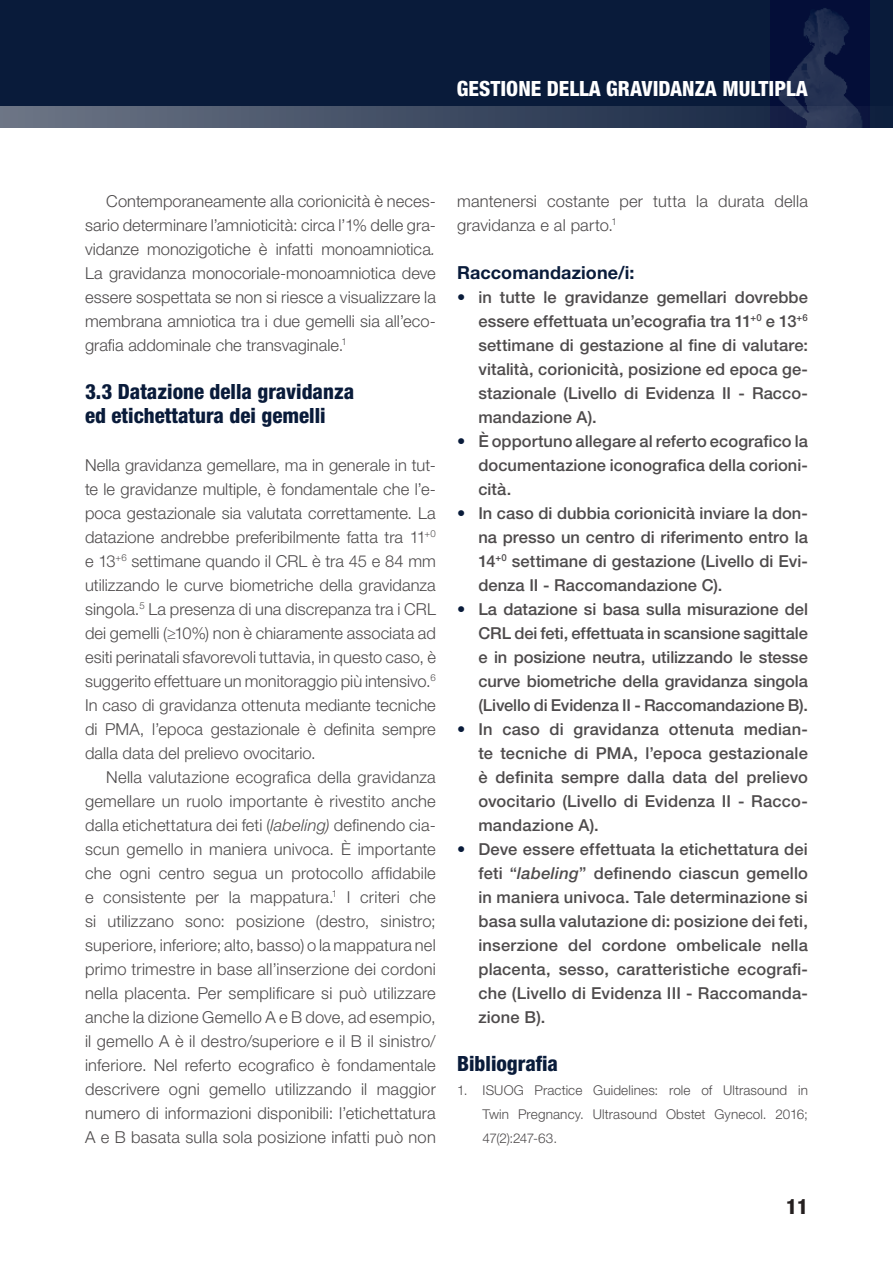
<style>
.page{position:relative;width:893px;height:1263px;background:#fff}
.page>*{position:absolute;margin:0;border:0;box-sizing:border-box;transform-origin:0 0}
.t1{font:800 condensed 21px/24px "Helvetica Neue LT Std";color:#091b3a}
.t2{font:800 condensed 21px "Helvetica Neue LT Std";color:#fff}
.t3{font:800 condensed 21px "Helvetica Neue LT Std";color:#241f1f}
.t4{font:700 18px "Helvetica Neue LT Std";letter-spacing:.005em;color:#091b3a}
.t5{font:300 16.5px/24px "Helvetica Neue LT Std";letter-spacing:.005em;color:#4e4b4c;text-align:justify}
.t6{font:500 16.5px/24px "Helvetica Neue LT Std";letter-spacing:.005em;color:#4e4b4c;text-align:justify}
.t7{font:300 13.5px/24px "Helvetica Neue LT Std";letter-spacing:.01em;color:#4e4b4c;text-align:justify}
.s1{font-style:italic}
.s2{color:#091b3a}
</style>
<div class="page">
<div style="left:0;top:0;width:893px;height:128px;background:#091b3a"></div>
<img style="left:771px;top:0;width:98px;height:106px">
<svg style="left:0;top:106px;width:862px;height:22px;background:#404c64"></svg>
<p class="t2" style="left:457px;top:75px;width:352px">GESTIONE DELLA GRAVIDANZA MULTIPLA</p>
<p class="t5" style="left:85px;top:189px;width:352px;text-indent:21px">Contemporaneamente alla corionicità è neces‑ sario determinare l’amnioticità: circa l’1% delle gra‑ vidanze monozigotiche è infatti monoamniotica<span class="s1">.<br></span>La gravidanza monocoriale‐monoamniotica deve essere sospettata se non si riesce a visualizzare la membrana amniotica tra i due gemelli sia all’eco‑ grafia addominale che transvaginale.<sup>1</sup></p>
<p class="t1" style="left:85px;top:379px;width:271px">3.3 Datazione della gravidanza ed etichettatura dei gemelli</p>
<p class="t5" style="left:85px;top:453px;width:352px">Nella gravidanza gemellare, ma in generale in tut‑ te le gravidanze multiple, è fondamentale che l’e‑ poca gestazionale sia valutata correttamente. La datazione andrebbe preferibilmente fatta tra 11<sup>+0 </sup>e 13<sup>+6</sup> settimane quando il CRL è tra 45 e 84 mm utilizzando le curve biometriche della gravidanza singola.<sup>5</sup> La presenza di una discrepanza tra i CRL dei gemelli (≥10%) non è chiaramente associata ad esiti perinatali sfavorevoli tuttavia, in questo caso, è suggerito effettuare un monitoraggio più intensivo.<sup>6<br></sup>In caso di gravidanza ottenuta mediante tecniche di PMA, l’epoca gestazionale è definita sempre dalla data del prelievo ovocitario.</p>
<p class="t5" style="left:85px;top:765px;width:352px;text-indent:21px">Nella valutazione ecografica della gravidanza gemellare un ruolo importante è rivestito anche dalla etichettatura dei feti (<span class="s1">labeling)</span> definendo cia‑ scun gemello in maniera univoca. È importante che ogni centro segua un protocollo affidabile e consistente per la mappatura.<sup>1</sup> I criteri che si utilizzano sono: posizione (destro, sinistro; superiore, inferiore; alto, basso) o la mappatura nel primo trimestre in base all’inserzione dei cordoni nella placenta. Per semplificare si può utilizzare anche la dizione Gemello A e B dove, ad esempio, il gemello A è il destro/superiore e il B il sinistro/ inferiore. Nel referto ecografico è fondamentale descrivere ogni gemello utilizzando il maggior numero di informazioni disponibili: l’etichettatura A e B basata sulla sola posizione infatti può non</p>
<p class="t5" style="left:457px;top:189px;width:352px">mantenersi costante per tutta la durata della gravidanza e al parto.<sup>1</sup></p>
<p class="t4" style="left:457px;top:261px;width:179px">Raccomandazione/i:</p>
<p class="t6" style="left:478px;top:285px;width:331px;text-indent:-21px"><span class="s2">•</span> in tutte le gravidanze gemellari dovrebbe essere effettuata un’ecografia tra 11<sup>+0</sup> e 13<sup>+6 </sup>settimane di gestazione al fine di valutare: vitalità, corionicità, posizione ed epoca ge&shy;stazionale (Livello di Evidenza II - Racco&shy;mandazione A).</p>
<p class="t6" style="left:478px;top:429px;width:331px;text-indent:-21px"><span class="s2">•</span> È opportuno allegare al referto ecografico la documentazione iconografica della corioni&shy;cità.</p>
<p class="t6" style="left:478px;top:501px;width:331px;text-indent:-21px"><span class="s2">•</span> In caso di dubbia corionicità inviare la don&shy;na presso un centro di riferimento entro la 14<sup>+0</sup> settimane di gestazione (Livello di Evi&shy;denza II - Raccomandazione C).</p>
<p class="t6" style="left:478px;top:597px;width:331px;text-indent:-21px"><span class="s2">•</span> La datazione si basa sulla misurazione del CRL dei feti, effettuata in scansione sagittale e in posizione neutra, utilizzando le stesse curve biometriche della gravidanza singola (Livello di Evidenza II - Raccomandazione B).</p>
<p class="t6" style="left:478px;top:717px;width:331px;text-indent:-21px"><span class="s2">•</span> In caso di gravidanza ottenuta median&shy;te tecniche di PMA, l’epoca gestazionale è definita sempre dalla data del prelievo ovocitario (Livello di Evidenza II - Racco&shy;mandazione A).</p>
<p class="t6" style="left:478px;top:837px;width:331px;text-indent:-21px"><span class="s2">•</span> Deve essere effettuata la etichettatura dei feti “<span class="s1">labeling</span>” definendo ciascun gemello in maniera univoca. Tale determinazione si basa sulla valutazione di: posizione dei feti, inserzione del cordone ombelicale nella placenta, sesso, caratteristiche ecografi&shy;che (Livello di Evidenza III - Raccomanda&shy;zione B).</p>
<p class="t1" style="left:457px;top:1051px;width:102px">Bibliografia</p>
<p class="t7" style="left:483px;top:1078px;width:327px;text-indent:-26px">1. ISUOG Practice Guidelines: role of Ultrasound in Twin Pregnancy. Ultrasound Obstet Gynecol. 2016; 47(2):247‐63.</p>
<p class="t3" style="left:786px;top:1194px;width:23px">11</p>
</div>
